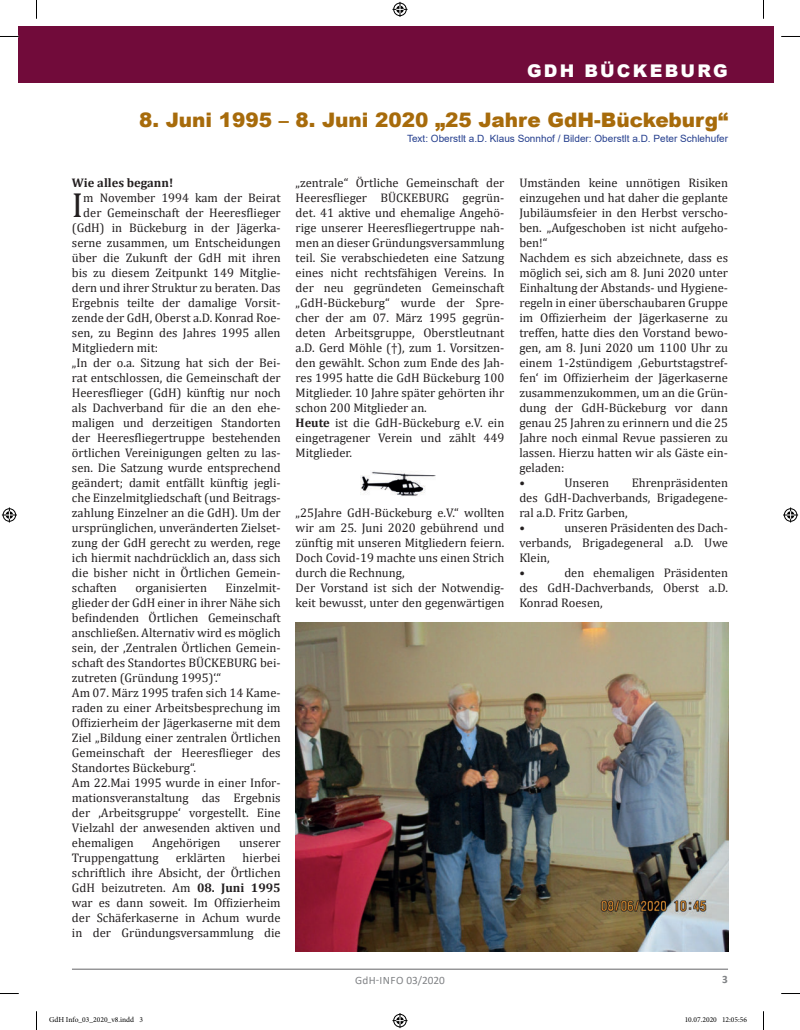
<style>
.page{position:relative;width:800px;height:1030px;background:#fff}
.page>*{position:absolute;margin:0;border:0;box-sizing:border-box;transform-origin:0 0}
.t1{font:35px "Cambria";color:#231f20}
.t2{font:900 20px "Arial";color:#a76b0b}
.t3{font:900 17.5px "Arial";letter-spacing:.135em;color:#fff}
.t4{font:12.5px/15px "Cambria";color:#231f20}
.t5{font:700 12.5px "Cambria";color:#231f20}
.t6{font:11.25px "Calibri";letter-spacing:.02em;color:#808285}
.t7{font:700 11.25px "Calibri";color:#808285}
.t8{font:10px "Arial";color:#253f8e}
.t9{font:7.5px "Minion Pro";color:#000}
.s1{font-weight:700}
</style>
<div class="page">
<hr style="left:72px;top:968px;width:655px;height:1px;background:#636366">
<div style="left:19px;top:26px;width:754px;height:57px;background:#710b3a"></div>
<img style="left:295px;top:622px;width:432px;height:329px">
<img style="left:360px;top:471px;width:76px;height:26px">
<svg style="left:0;top:36px;width:19px;height:1px"></svg>
<svg style="left:781px;top:36px;width:18px;height:1px"></svg>
<svg style="left:0;top:993px;width:19px;height:1px"></svg>
<svg style="left:781px;top:993px;width:18px;height:1px"></svg>
<svg style="left:36px;top:0;width:1px;height:19px"></svg>
<svg style="left:36px;top:1011px;width:1px;height:19px"></svg>
<svg style="left:763px;top:0;width:1px;height:19px"></svg>
<svg style="left:763px;top:1011px;width:1px;height:19px"></svg>
<svg style="left:392px;top:2px;width:15px;height:15px"></svg>
<svg style="left:392px;top:1013px;width:15px;height:15px"></svg>
<svg style="left:2px;top:507px;width:15px;height:15px"></svg>
<svg style="left:783px;top:507px;width:14px;height:15px"></svg>
<h3 class="t3" style="left:527px;top:65px;width:202px">GDH BÜCKEBURG</h3>
<h2 class="t2" style="left:139px;top:112px;width:590px">8. Juni 1995 – 8. Juni 2020 „25 Jahre GdH-Bückeburg“</h2>
<p class="t8" style="left:407px;top:134px;width:322px">Text: Oberstlt a.D. Klaus Sonnhof / Bilder: Oberstlt a.D. Peter Schlehufer</p>
<p class="t5" style="left:72px;top:178px;width:103px">Wie alles begann!</p>
<h1 class="t1" style="left:72px;top:184px;width:13px">I</h1>
<p class="t4" style="left:83px;top:190px;width:199px">m November 1994 kam der Beirat</p>
<p class="t4" style="left:83px;top:205px;width:199px">der Gemeinschaft der Heeresflieger</p>
<p class="t4" style="left:72px;top:220px;width:210px">(GdH) in Bückeburg in der Jägerka-</p>
<p class="t4" style="left:72px;top:235px;width:210px">serne zusammen, um Entscheidungen</p>
<p class="t4" style="left:72px;top:250px;width:210px">über die Zukunft der GdH mit ihren</p>
<p class="t4" style="left:72px;top:265px;width:210px">bis zu diesem Zeitpunkt 149 Mitglie-</p>
<p class="t4" style="left:72px;top:280px;width:210px">dern und ihrer Struktur zu beraten. Das</p>
<p class="t4" style="left:72px;top:295px;width:210px">Ergebnis teilte der damalige Vorsit-</p>
<p class="t4" style="left:72px;top:310px;width:210px">zende der GdH, Oberst a.D. Konrad Roe-</p>
<p class="t4" style="left:72px;top:325px;width:210px">sen, zu Beginn des Jahres 1995 allen</p>
<p class="t4" style="left:72px;top:340px;width:88px">Mitgliedern mit:</p>
<p class="t4" style="left:72px;top:355px;width:210px">„In der o.a. Sitzung hat sich der Bei-</p>
<p class="t4" style="left:72px;top:370px;width:210px">rat entschlossen, die Gemeinschaft der</p>
<p class="t4" style="left:72px;top:385px;width:210px">Heeresflieger (GdH) künftig nur noch</p>
<p class="t4" style="left:72px;top:400px;width:210px">als Dachverband für die an den ehe-</p>
<p class="t4" style="left:72px;top:415px;width:210px">maligen und derzeitigen Standorten</p>
<p class="t4" style="left:72px;top:430px;width:210px">der Heeresfliegertruppe bestehenden</p>
<p class="t4" style="left:72px;top:445px;width:210px">örtlichen Vereinigungen gelten zu las-</p>
<p class="t4" style="left:72px;top:460px;width:210px">sen. Die Satzung wurde entsprechend</p>
<p class="t4" style="left:72px;top:475px;width:210px">geändert; damit entfällt künftig jegli-</p>
<p class="t4" style="left:72px;top:490px;width:210px">che Einzelmitgliedschaft (und Beitrags-</p>
<p class="t4" style="left:72px;top:505px;width:210px">zahlung Einzelner an die GdH). Um der</p>
<p class="t4" style="left:72px;top:520px;width:210px">ursprünglichen, unveränderten Zielset-</p>
<p class="t4" style="left:72px;top:535px;width:210px">zung der GdH gerecht zu werden, rege</p>
<p class="t4" style="left:72px;top:550px;width:210px">ich hiermit nachdrücklich an, dass sich</p>
<p class="t4" style="left:72px;top:565px;width:210px">die bisher nicht in Örtlichen Gemein-</p>
<p class="t4" style="left:72px;top:580px;width:46px">schaften</p>
<p class="t4" style="left:135px;top:580px;width:73px">organisierten</p>
<p class="t4" style="left:72px;top:580px;width:210px;text-indent:153px">Einzelmit&shy;glieder der GdH einer in ihrer Nähe sich befindenden Örtlichen Gemeinschaft anschließen. Alternativ wird es möglich sein, der ‚Zentralen Örtlichen Gemein&shy;schaft des Standortes BÜCKEBURG bei&shy;zutreten (Gründung 1995)‘.“<br>Am 07. März 1995 trafen sich 14 Kame&shy;raden zu einer Arbeitsbesprechung im Offizierheim der Jägerkaserne mit dem Ziel „Bildung einer zentralen Örtlichen Gemeinschaft der Heeresflieger des Standortes Bückeburg“.<br>Am 22.Mai 1995 wurde in einer Infor&shy;mationsveranstaltung das Ergebnis der ‚Arbeitsgruppe‘ vorgestellt. Eine Vielzahl der anwesenden aktiven und ehemaligen</p>
<p class="t4" style="left:152px;top:835px;width:70px">Angehörigen</p>
<p class="t4" style="left:239px;top:835px;width:43px">unserer</p>
<p class="t4" style="left:72px;top:850px;width:88px">Truppengattung</p>
<p class="t4" style="left:176px;top:850px;width:51px">erklärten</p>
<p class="t4" style="left:72px;top:850px;width:210px;text-align:justify;text-indent:171px">hierbei schriftlich ihre Absicht, der Örtlichen GdH beizutreten. Am <span class="s1">08. Juni 1995 </span>war es dann soweit. Im Offizierheim der Schäferkaserne in Achum wurde in der Gründungsversammlung die</p>
<p class="t4" style="left:295px;top:175px;width:210px">„zentrale“ Örtliche Gemeinschaft der Heeresflieger BÜCKEBURG gegrün&shy;det. 41 aktive und ehemalige Angehö&shy;rige unserer Heeresfliegertruppe nah&shy;men an dieser Gründungsversammlung teil. Sie verabschiedeten eine Satzung eines nicht rechtsfähigen Vereins. In der neu gegründeten Gemeinschaft „GdH-Bückeburg“ wurde der Spre&shy;cher der am 07. März 1995 gegrün&shy;deten Arbeitsgruppe, Oberstleutnant a.D. Gerd Möhle (†), zum 1. Vorsitzen&shy;den gewählt. Schon zum Ende des Jah&shy;res 1995 hatte die GdH Bückeburg 100<br>Mitglieder. 10 Jahre später gehörten ihr schon 200 Mitglieder an.<br><span class="s1">Heute</span> ist die GdH-Bückeburg e.V. ein eingetragener Verein und zählt 449<br>Mitglieder.</p>
<p class="t4" style="left:295px;top:505px;width:210px">„25Jahre GdH-Bückeburg e.V.“ wollten wir am 25. Juni 2020 gebührend und zünftig mit unseren Mitgliedern feiern.<br>Doch Covid-19 machte uns einen Strich durch die Rechnung,<br>Der Vorstand ist sich der Notwendig&shy;keit bewusst, unter den gegenwärtigen</p>
<p class="t4" style="left:519px;top:175px;width:210px">Umständen keine unnötigen Risiken einzugehen und hat daher die geplante<br>Jubiläumsfeier in den Herbst verscho&shy;ben. „Aufgeschoben ist nicht aufgeho&shy;ben!“<br>Nachdem es sich abzeichnete, dass es möglich sei, sich am 8. Juni 2020 unter<br>Einhaltung der Abstands- und Hygiene&shy;regeln in einer überschaubaren Gruppe im Offizierheim der Jägerkaserne zu treffen, hatte dies den Vorstand bewo&shy;gen, am 8. Juni 2020 um 1100 Uhr zu einem 1-2stündigem ‚Geburtstagstref&shy;fen‘ im Offizierheim der Jägerkaserne zusammenzukommen, um an die Grün&shy;dung der GdH-Bückeburg vor dann genau 25 Jahren zu erinnern und die 25<br>Jahre noch einmal Revue passieren zu lassen. Hierzu hatten wir als Gäste ein&shy;geladen:<br>•</p>
<p class="t4" style="left:519px;top:475px;width:210px;text-indent:112px">Ehrenpräsidenten des GdH-Dachverbands, Brigadegene&shy;ral a.D. Fritz Garben,<br>•</p>
<p class="t4" style="left:564px;top:475px;width:46px">Unseren</p>
<p class="t4" style="left:519px;top:520px;width:210px;text-indent:45px">unseren Präsidenten des Dach&shy;verbands, Brigadegeneral a.D. Uwe<br>Klein,<br>•</p>
<p class="t4" style="left:519px;top:565px;width:210px;text-align:justify;text-indent:45px">den ehemaligen Präsidenten des GdH-Dachverbands, Oberst a.D.<br>Konrad Roesen,</p>
<p class="t6" style="left:355px;top:973px;width:91px">GdH-INFO 03/2020</p>
<p class="t7" style="left:722px;top:974px;width:7px">3</p>
<p class="t9" style="left:49px;top:1017px;width:95px">GdH Info_03_2020_v8.indd 3</p>
<p class="t9" style="left:684px;top:1017px;width:64px">10.07.2020 12:05:56</p>
</div>
